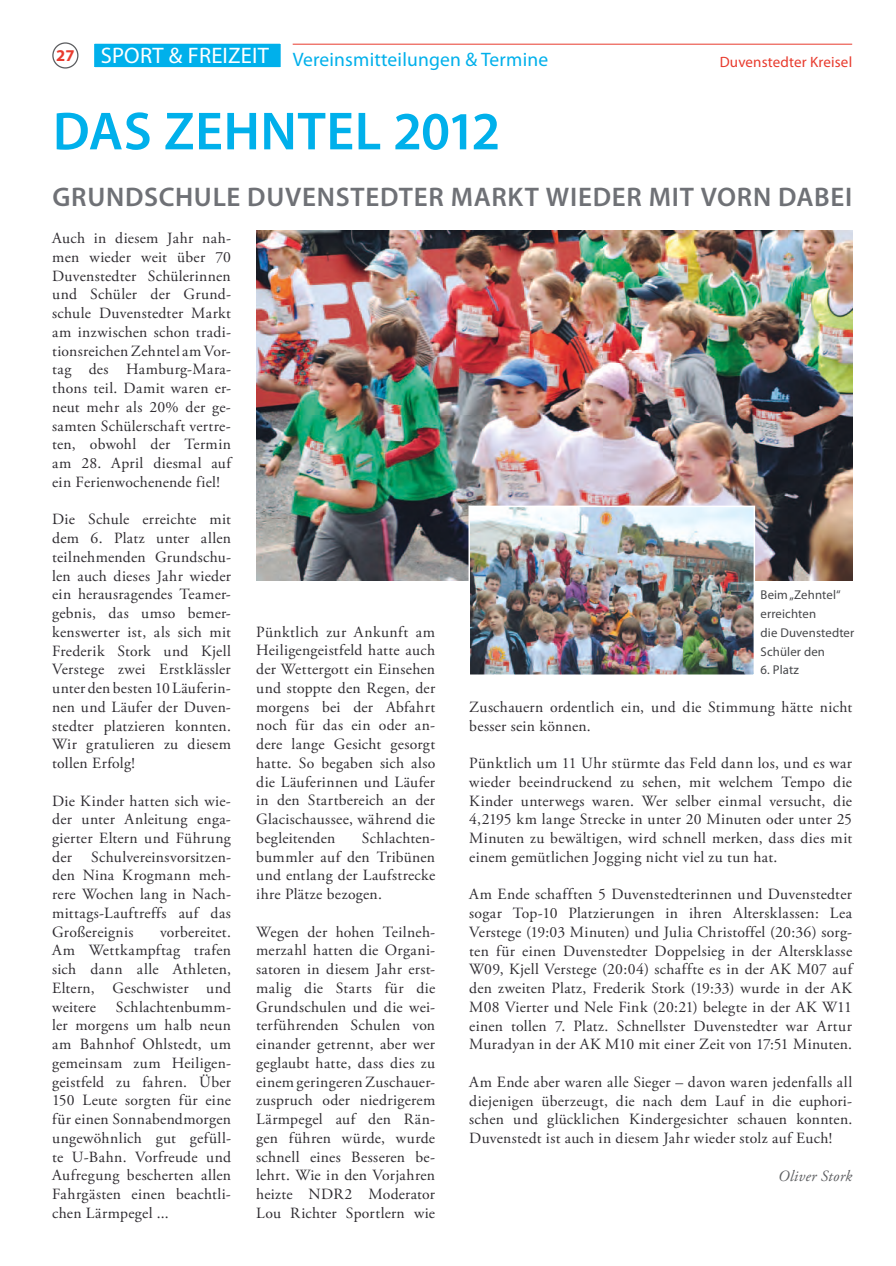
<style>
.page{position:relative;width:896px;height:1266px;background:#fff}
.page>*{position:absolute;margin:0;border:0;box-sizing:border-box;transform-origin:0 0}
.t1{font:600 54px "Myriad Pro";letter-spacing:.01em;color:#00b0eb}
.t2{font:600 27px "Myriad Pro";letter-spacing:.03em;color:#6f7176}
.t3{font:19.5px "Myriad Pro";letter-spacing:.01em;color:#00b0eb}
.t4{font:15.6px/18.8px "Adobe Garamond Pro";letter-spacing:.02em;color:#2e2b30;text-align:justify}
.t5{font:italic 15.6px "Adobe Garamond Pro";letter-spacing:.02em;color:#5d5e61}
.t6{font:15px "Myriad Pro";letter-spacing:.01em;color:#e83b2e}
.t7{font:12.75px/18.8px "Myriad Pro";letter-spacing:.01em;color:#46474a}
</style>
<div class="page">
<div style="left:52px;top:42px;width:26px;height:27px;border:1px solid #5d5e61;border-radius:50%"></div>
<hr style="left:94px;top:44px;width:758px;height:1px;background:#e83b2e">
<div style="left:88px;top:38px;width:198px;height:35px;background:#00b0eb"></div>
<div style="left:82px;top:32px;width:210px;height:47px;border:12px solid #fff"></div>
<img style="left:256px;top:231px;width:596px;height:349px">
<img style="left:471px;top:508px;width:281px;height:165px">
<div style="left:468px;top:505px;width:287px;height:171px;border:2px solid #fff"></div>
<p class="t3" style="left:56px;top:52px;width:493px"><sup>27</sup> <sup>SPORT</sup> <sup>&amp;</sup> <sup>FREIZEIT</sup> Vereinsmitteilungen &amp; Termine</p>
<p class="t6" style="left:719px;top:56px;width:134px">Duvenstedter Kreisel</p>
<h1 class="t1" style="left:53px;top:111px;width:449px">DAS ZEHNTEL 2012</h1>
<h2 class="t2" style="left:53px;top:186px;width:801px">GRUNDSCHULE DUVENSTEDTER MARKT WIEDER MIT VORN DABEI</h2>
<p class="t4" style="left:52px;top:230px;width:180px">Auch in diesem Jahr nah&shy;men wieder weit über 70<br>Duvenstedter Schülerinnen und Schüler der Grund&shy;schule Duvenstedter Markt am inzwischen schon tradi&shy;tionsreichen Zehntel am Vor&shy;tag des Hamburg-Mara&shy;thons teil. Damit waren er&shy;neut mehr als 20% der ge&shy;samten Schülerschaft vertre&shy;ten, obwohl der Termin am 28. April diesmal auf ein Ferienwochenende fiel!</p>
<p class="t4" style="left:52px;top:511px;width:180px">Die Schule erreichte mit dem 6. Platz unter allen teilnehmenden Grundschu&shy;len auch dieses Jahr wieder ein herausragendes Teamer&shy;gebnis, das umso bemer&shy;kenswerter ist, als sich mit Frederik Stork und Kjell Verstege zwei Erstklässler unter den besten 10 Läuferin&shy;nen und Läufer der Duven&shy;stedter platzieren konnten.<br>Wir gratulieren zu diesem tollen Erfolg!</p>
<p class="t4" style="left:52px;top:792px;width:180px">Die Kinder hatten sich wie&shy;der unter Anleitung enga&shy;gierter Eltern und Führung der Schulvereinsvorsitzen&shy;den Nina Krogmann meh&shy;rere Wochen lang in Nach&shy;mittags-Lauftreffs auf das Großereignis</p>
<p class="t4" style="left:52px;top:923px;width:180px;text-indent:108px">vorbereitet.<br>Am Wettkampftag trafen sich dann alle Athleten, Eltern, Geschwister und weitere</p>
<p class="t4" style="left:52px;top:998px;width:180px;text-indent:64px">Schlachtenbumm&shy;ler morgens um halb neun am Bahnhof Ohlstedt, um gemeinsam zum Heiligen&shy;geistfeld zu fahren. Über 150 Leute sorgten für eine für einen Sonnabendmorgen ungewöhnlich gut gefüll&shy;te U-Bahn. Vorfreude und Aufregung bescherten allen Fahrgästen einen beachtli&shy;chen Lärmpegel ...</p>
<p class="t4" style="left:256px;top:623px;width:181px">Pünktlich zur Ankunft am Heiligengeistfeld hatte auch der Wettergott ein Einsehen und stoppte den Regen, der morgens bei der Abfahrt noch für das ein oder an&shy;dere lange Gesicht gesorgt hatte. So begaben sich also die Läuferinnen und Läufer in den Startbereich an der Glacischaussee, während die begleitenden</p>
<p class="t4" style="left:256px;top:829px;width:180px;text-indent:105px">Schlachten&shy;bummler auf den Tribünen und entlang der Laufstrecke ihre Plätze bezogen.</p>
<p class="t4" style="left:256px;top:923px;width:180px">Wegen der hohen Teilneh&shy;merzahl hatten die Organi&shy;satoren in diesem Jahr erst&shy;malig die Starts für die Grundschulen und die wei&shy;terführenden Schulen von einander getrennt, aber wer geglaubt hatte, dass dies zu einem geringeren Zuschauer&shy;zuspruch oder niedrigerem Lärmpegel auf den Rän&shy;gen führen würde, wurde schnell eines Besseren be&shy;lehrt. Wie in den Vorjahren heizte NDR2 Moderator Lou Richter Sportlern wie</p>
<p class="t7" style="left:760px;top:587px;width:95px">Beim „Zehntel“ erreichten<br>die Duvenstedter<br>Schüler den</p>
<p class="t7" style="left:760px;top:662px;width:40px">6. Platz</p>
<p class="t4" style="left:469px;top:698px;width:384px">Zuschauern ordentlich ein, und die Stimmung hätte nicht besser sein können.</p>
<p class="t4" style="left:469px;top:755px;width:384px">Pünktlich um 11 Uhr stürmte das Feld dann los, und es war wieder beeindruckend zu sehen, mit welchem Tempo die Kinder unterwegs waren. Wer selber einmal versucht, die 4,2195 km lange Strecke in unter 20 Minuten oder unter 25<br>Minuten zu bewältigen, wird schnell merken, dass dies mit einem gemütlichen Jogging nicht viel zu tun hat.</p>
<p class="t4" style="left:469px;top:886px;width:384px">Am Ende schafften 5 Duvenstedterinnen und Duvenstedter sogar Top-10 Platzierungen in ihren Altersklassen: Lea Verstege (19:03 Minuten) und Julia Christoffel (20:36) sorg&shy;ten für einen Duvenstedter Doppelsieg in der Altersklasse W09, Kjell Verstege (20:04) schaffte es in der AK M07 auf den zweiten Platz, Frederik Stork (19:33) wurde in der AK M08 Vierter und Nele Fink (20:21) belegte in der AK W11 einen tollen 7. Platz. Schnellster Duvenstedter war Artur Muradyan in der AK M10 mit einer Zeit von 17:51 Minuten.</p>
<p class="t4" style="left:469px;top:1073px;width:384px">Am Ende aber waren alle Sieger – davon waren jedenfalls all diejenigen überzeugt, die nach dem Lauf in die euphori&shy;schen und glücklichen Kindergesichter schauen konnten.<br>Duvenstedt ist auch in diesem Jahr wieder stolz auf Euch!</p>
<p class="t5" style="left:778px;top:1169px;width:75px">Oliver Stork</p>
</div>
